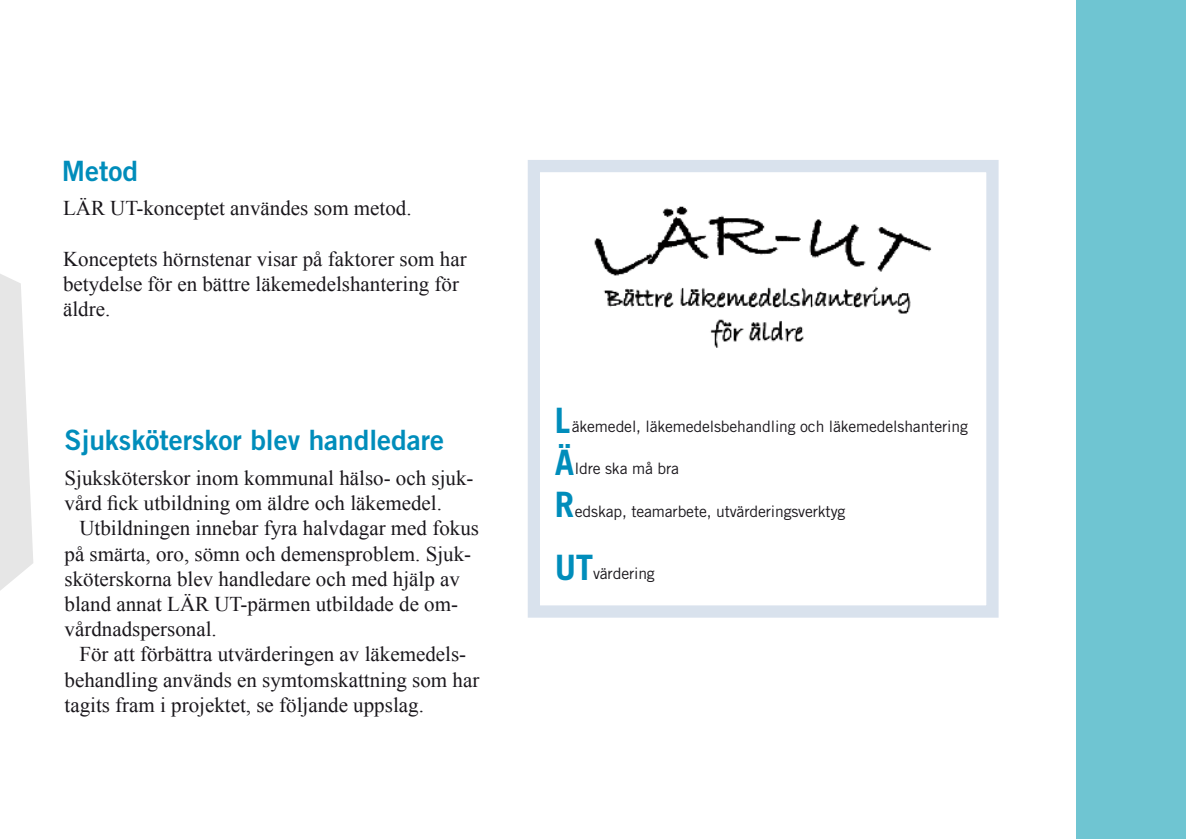
<style>
.page{position:relative;width:1186px;height:839px;background:#fff}
.page>*{position:absolute;margin:0;border:0;box-sizing:border-box;transform-origin:0 0}
.t1{font:700 35px "Trade Gothic LT Std";color:#008dbb}
.t2{font:28px "Trade Gothic LT Std Bd 2";color:#008dbb}
.t3{font:21px/25.2px "Times New Roman";color:#1a171c}
.t4{font:15.75px "Trade Gothic LT Std";letter-spacing:-.01em;color:#1a171c}
</style>
<div class="page">
<div style="left:528px;top:160px;width:470px;height:457px;border:12px solid #d9e2ed"></div>
<div style="left:1076px;top:0;width:110px;height:838px;background:#6fc5d2"></div>
<svg style="left:0;top:274px;width:33px;height:316px"></svg>
<img style="left:594px;top:206px;width:338px;height:142px">
<h2 class="t2" style="left:62px;top:154px;width:78px">Metod</h2>
<p class="t3" style="left:63px;top:195px;width:350px">LÄR UT-konceptet användes som metod.</p>
<p class="t3" style="left:63px;top:246px;width:405px">Konceptets hörnstenar visar på faktorer som har betydelse för en bättre läkemedelshantering för äldre.</p>
<h2 class="t2" style="left:64px;top:422px;width:381px">Sjuksköterskor blev handledare</h2>
<p class="t3" style="left:64px;top:465px;width:410px">Sjuksköterskor inom kommunal hälso- och sjuk&shy;vård fick utbildning om äldre och läkemedel.</p>
<p class="t3" style="left:64px;top:515px;width:416px;text-indent:15px">Utbildningen innebar fyra halvdagar med fokus på smärta, oro, sömn och demensproblem. Sjuk&shy;sköterskorna blev handledare och med hjälp av bland annat LÄR UT-pärmen utbildade de om&shy;vårdnadspersonal.</p>
<p class="t3" style="left:64px;top:641px;width:416px;text-indent:15px">För att förbättra utvärderingen av läkemedels&shy;behandling används en symtomskattning som har tagits fram i projektet, se följande uppslag.</p>
<h1 class="t1" style="left:555px;top:399px;width:17px">L</h1>
<p class="t4" style="left:572px;top:417px;width:397px">äkemedel, läkemedelsbehandling och läkemedelshantering</p>
<h1 class="t1" style="left:555px;top:441px;width:21px">Ä</h1>
<p class="t4" style="left:575px;top:459px;width:106px">ldre ska må bra</p>
<h1 class="t1" style="left:555px;top:483px;width:21px">R</h1>
<p class="t4" style="left:575px;top:501px;width:272px">edskap, teamarbete, utvärderingsverktyg</p>
<h1 class="t1" style="left:555px;top:546px;width:40px">UT</h1>
<p class="t4" style="left:593px;top:564px;width:63px">värdering</p>
</div>
